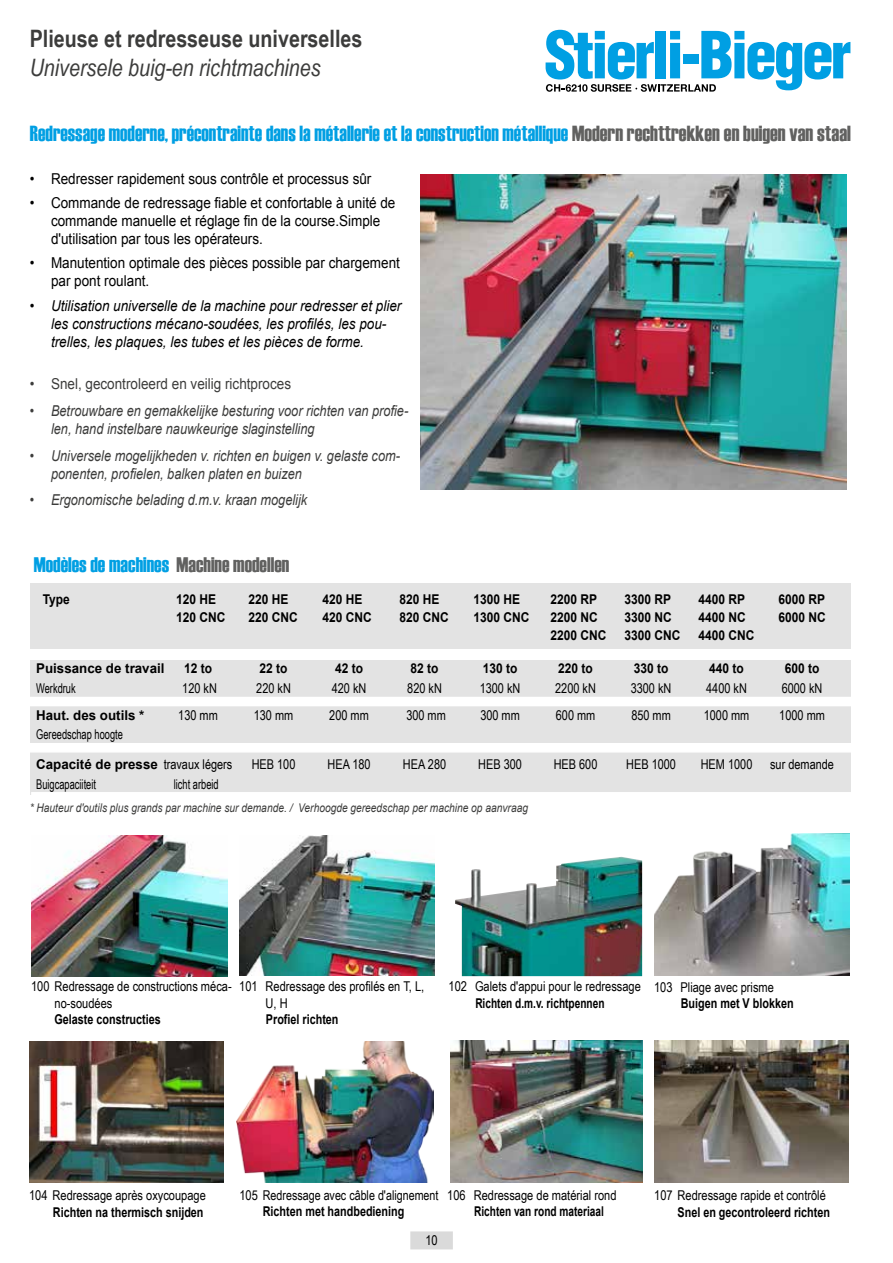
<style>
.page{position:relative;width:893px;height:1263px;background:#fff}
.page>*{position:absolute;margin:0;border:0;box-sizing:border-box;transform-origin:0 0}
.t1{font:700 24px "Arial Narrow";color:#3c3c3b}
.t2{font:italic 24px "Arial Narrow";color:#3c3c3b}
.t3{font:21.75px "Haettenschweiler";color:#009fe3;scale:.96 1}
.t4{font:21px "Haettenschweiler";color:#009fe3}
.t5{font:15px/18px "Arial";color:#000;scale:.9 1}
.t6{font:italic 15px/18px "Arial";color:#3c3c3b;scale:.85 1}
.t7{font:italic 15px/18px "Arial";color:#000;scale:.9 1}
.t8{font:15px "Arial";color:#3c3c3b;scale:.9 1}
.t9{font:13.5px/16.5px "Arial Narrow";color:#000}
.t10{font:700 13.5px "Arial";color:#000;scale:.89 1}
.t11{font:700 13.5px "Arial";color:#000;scale:.8 1}
.t12{font:700 13.5px "Arial";color:#000}
.t13{font:13.5px "Arial Narrow";color:#000;scale:.84 1}
.t14{font:700 13.5px "Arial";color:#000;scale:.75 1}
.t15{font:italic 12px "Arial";color:#3c3c3b;scale:.85 1}
.s1{color:#616160}
.s2{font-family:"Arial Narrow";font-weight:400}
</style>
<div class="page">
<div style="left:410px;top:1231px;width:43px;height:18px;background:#dadada"></div>
<svg style="left:546px;top:30px;width:304px;height:62px"></svg>
<img style="left:420px;top:174px;width:426px;height:315px">
<div style="left:30px;top:659px;width:820px;height:135px;background:#e3e3e3"></div>
<div style="left:30px;top:583px;width:820px;height:66px;background:#e3e3e3"></div>
<div style="left:23px;top:697px;width:851px;height:9px;background:#fff"></div>
<div style="left:25px;top:743px;width:851px;height:9px;background:#fff"></div>
<img style="left:237px;top:1041px;width:196px;height:141px">
<img style="left:29px;top:1041px;width:195px;height:142px">
<img style="left:31px;top:835px;width:196px;height:141px">
<img style="left:239px;top:835px;width:195px;height:141px">
<img style="left:654px;top:1041px;width:195px;height:141px">
<img style="left:455px;top:857px;width:187px;height:119px">
<img style="left:654px;top:833px;width:195px;height:143px">
<div style="left:31px;top:792px;width:851px;height:9px;background:#fff"></div>
<img style="left:451px;top:1041px;width:191px;height:141px">
<h1 class="t1" style="left:30px;top:21px;width:334px">Plieuse et redresseuse universelles</h1>
<h1 class="t2" style="left:30px;top:51px;width:292px">Universele buig-en richtmachines</h1>
<h2 class="t3" style="left:30px;top:118px;width:857px">Redressage moderne, précontrainte dans la métallerie et la construction métallique <span class="s1">Modern rechttrekken en buigen van staal</span></h2>
<p class="t5" style="left:30px;top:170px;width:381px">• Redresser rapidement sous contrôle et processus sûr</p>
<p class="t5" style="left:51px;top:194px;width:384px;text-indent:-21px">• Commande de redressage fiable et confortable à unité de commande manuelle et réglage fin de la course.Simple d'utilisation par tous les opérateurs.</p>
<p class="t5" style="left:51px;top:254px;width:389px;text-indent:-21px">• Manutention optimale des pièces possible par chargement par pont roulant.</p>
<p class="t7" style="left:51px;top:297px;width:391px;text-indent:-21px">• Utilisation universelle de la machine pour redresser et plier les constructions mécano-soudées, les profilés, les pou&shy;trelles, les plaques, les tubes et les pièces de forme.</p>
<p class="t8" style="left:30px;top:374px;width:292px">• Snel, gecontroleerd en veilig richtproces</p>
<p class="t6" style="left:51px;top:402px;width:422px;text-indent:-21px">• Betrouwbare en gemakkelijke besturing voor richten van profie&shy;len, hand instelbare nauwkeurige slaginstelling</p>
<p class="t6" style="left:51px;top:446px;width:412px;text-indent:-21px">• Universele mogelijkheden v. richten en buigen v. gelaste com&shy;ponenten, profielen, balken platen en buizen</p>
<p class="t6" style="left:30px;top:491px;width:328px">• Ergonomische belading d.m.v. kraan mogelijk</p>
<h3 class="t4" style="left:34px;top:550px;width:257px">Modèles de machines <span class="s1">Machine modellen</span></h3>
<p class="t10" style="left:43px;top:591px;width:32px">Type</p>
<p class="t10" style="left:176px;top:591px;width:46px">120 HE</p>
<p class="t10" style="left:249px;top:591px;width:46px">220 HE</p>
<p class="t10" style="left:323px;top:591px;width:46px">420 HE</p>
<p class="t10" style="left:400px;top:591px;width:46px">820 HE</p>
<p class="t10" style="left:474px;top:591px;width:54px">1300 HE</p>
<p class="t10" style="left:550px;top:591px;width:54px">2200 RP</p>
<p class="t10" style="left:624px;top:591px;width:54px">3300 RP</p>
<p class="t10" style="left:698px;top:591px;width:54px">4400 RP</p>
<p class="t10" style="left:778px;top:591px;width:54px">6000 RP</p>
<p class="t10" style="left:176px;top:608px;width:57px">120 CNC</p>
<p class="t10" style="left:249px;top:608px;width:57px">220 CNC</p>
<p class="t10" style="left:323px;top:608px;width:57px">420 CNC</p>
<p class="t10" style="left:400px;top:608px;width:57px">820 CNC</p>
<p class="t10" style="left:474px;top:608px;width:64px">1300 CNC</p>
<p class="t10" style="left:550px;top:608px;width:55px">2200 NC</p>
<p class="t10" style="left:624px;top:608px;width:55px">3300 NC</p>
<p class="t10" style="left:698px;top:608px;width:55px">4400 NC</p>
<p class="t10" style="left:778px;top:608px;width:55px">6000 NC</p>
<p class="t10" style="left:550px;top:626px;width:64px">2200 CNC</p>
<p class="t10" style="left:624px;top:626px;width:64px">3300 CNC</p>
<p class="t10" style="left:698px;top:626px;width:64px">4400 CNC</p>
<p class="t12" style="left:36px;top:659px;width:130px">Puissance de travail</p>
<p class="t10" style="left:184px;top:659px;width:33px">12 to</p>
<p class="t10" style="left:260px;top:659px;width:33px">22 to</p>
<p class="t10" style="left:335px;top:659px;width:33px">42 to</p>
<p class="t10" style="left:411px;top:659px;width:33px">82 to</p>
<p class="t10" style="left:483px;top:659px;width:40px">130 to</p>
<p class="t10" style="left:558px;top:659px;width:40px">220 to</p>
<p class="t10" style="left:634px;top:659px;width:40px">330 to</p>
<p class="t10" style="left:709px;top:659px;width:40px">440 to</p>
<p class="t10" style="left:785px;top:659px;width:40px">600 to</p>
<p class="t13" style="left:36px;top:678px;width:49px">Werkdruk</p>
<p class="t9" style="left:182px;top:679px;width:36px">120 kN</p>
<p class="t9" style="left:256px;top:679px;width:36px">220 kN</p>
<p class="t9" style="left:332px;top:679px;width:36px">420 kN</p>
<p class="t9" style="left:407px;top:679px;width:36px">820 kN</p>
<p class="t9" style="left:480px;top:679px;width:42px">1300 kN</p>
<p class="t9" style="left:555px;top:679px;width:42px">2200 kN</p>
<p class="t9" style="left:631px;top:679px;width:42px">3300 kN</p>
<p class="t9" style="left:706px;top:679px;width:42px">4400 kN</p>
<p class="t9" style="left:782px;top:679px;width:42px">6000 kN</p>
<p class="t12" style="left:36px;top:706px;width:110px">Haut. des outils *</p>
<p class="t9" style="left:178px;top:706px;width:41px">130 mm</p>
<p class="t9" style="left:254px;top:706px;width:41px">130 mm</p>
<p class="t9" style="left:329px;top:706px;width:41px">200 mm</p>
<p class="t9" style="left:406px;top:706px;width:41px">300 mm</p>
<p class="t9" style="left:480px;top:706px;width:41px">300 mm</p>
<p class="t9" style="left:556px;top:706px;width:41px">600 mm</p>
<p class="t9" style="left:631px;top:706px;width:41px">850 mm</p>
<p class="t9" style="left:704px;top:706px;width:47px">1000 mm</p>
<p class="t9" style="left:779px;top:706px;width:47px">1000 mm</p>
<p class="t13" style="left:36px;top:724px;width:105px">Gereedschap hoogte</p>
<p class="t12" style="left:36px;top:755px;width:198px">Capacité de presse <span class="s2">travaux légers</span></p>
<p class="t9" style="left:252px;top:755px;width:45px">HEB 100</p>
<p class="t9" style="left:327px;top:755px;width:45px">HEA 180</p>
<p class="t9" style="left:403px;top:755px;width:45px">HEA 280</p>
<p class="t9" style="left:478px;top:755px;width:45px">HEB 300</p>
<p class="t9" style="left:554px;top:755px;width:45px">HEB 600</p>
<p class="t9" style="left:626px;top:755px;width:51px">HEB 1000</p>
<p class="t9" style="left:701px;top:755px;width:53px">HEM 1000</p>
<p class="t9" style="left:770px;top:755px;width:65px">sur demande</p>
<p class="t13" style="left:36px;top:774px;width:73px">Buigcapaciiteit</p>
<p class="t13" style="left:174px;top:774px;width:55px">licht arbeid</p>
<p class="t15" style="left:30px;top:800px;width:588px">* Hauteur d'outils plus grands par machine sur demande. / Verhoogde gereedschap per machine op aanvraag</p>
<p class="t9" style="left:55px;top:978px;width:179px;text-indent:-23px">100 Redressage de constructions méca&shy;no-soudées</p>
<p class="t11" style="left:55px;top:1011px;width:134px">Gelaste constructies</p>
<p class="t9" style="left:266px;top:978px;width:160px;text-indent:-26px">101 Redressage des profilés en T, L,<br>U, H</p>
<p class="t11" style="left:266px;top:1011px;width:92px">Profiel richten</p>
<p class="t9" style="left:449px;top:978px;width:194px">102 Galets d'appui pour le redressage</p>
<p class="t14" style="left:475px;top:994px;width:174px">Richten d.m.v. richtpennen</p>
<p class="t9" style="left:654px;top:978px;width:121px">103 Pliage avec prisme</p>
<p class="t11" style="left:681px;top:994px;width:143px">Buigen met V blokken</p>
<p class="t9" style="left:29px;top:1186px;width:178px">104 Redressage après oxycoupage</p>
<p class="t11" style="left:53px;top:1203px;width:190px">Richten na thermisch snijden</p>
<p class="t9" style="left:239px;top:1186px;width:201px">105 Redressage avec câble d'alignement</p>
<p class="t11" style="left:263px;top:1202px;width:179px">Richten met handbediening</p>
<p class="t9" style="left:425px;top:1232px;width:14px">10</p>
<p class="t9" style="left:447px;top:1186px;width:171px">106 Redressage de matérial rond</p>
<p class="t14" style="left:474px;top:1202px;width:175px">Richten van rond materiaal</p>
<p class="t9" style="left:654px;top:1186px;width:173px">107 Redressage rapide et contrôlé</p>
<p class="t11" style="left:678px;top:1203px;width:192px">Snel en gecontroleerd richten</p>
</div>
